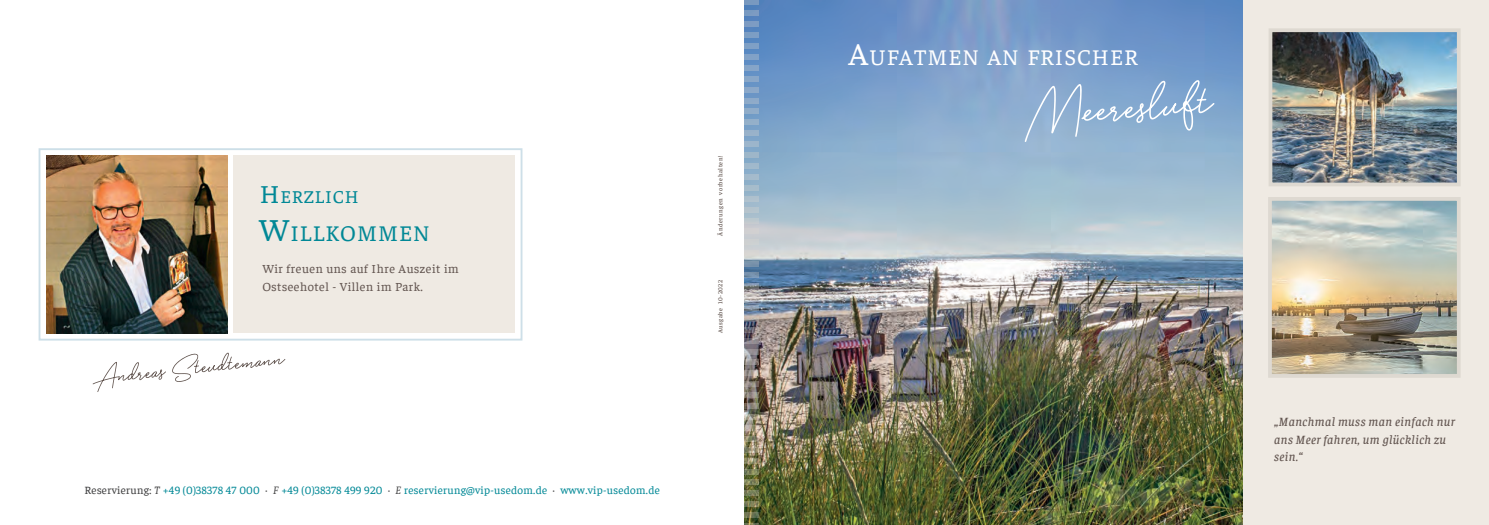
<style>
.page{position:relative;width:1489px;height:525px;background:#fff}
.page>*{position:absolute;margin:0;border:0;box-sizing:border-box;transform-origin:0 0}
.t1{font:700 90px "Sidecar";color:#fff}
.t2{font:700 46.75px "Sidecar";color:#625550}
.t3{font:22.75px "Faustina";letter-spacing:.045em;color:#fff}
.t4{font:22.75px "Faustina";letter-spacing:.045em;color:#018896}
.t5{font:18.38px "Faustina";letter-spacing:.045em;color:#018896}
.t6{font:italic 500 12.5px/17.5px "Faustina";letter-spacing:.03em;color:#625550}
.t7{font:12.5px/17.5px "Faustina";letter-spacing:.04em;color:#625550}
.t8{font:11.25px "Faustina";letter-spacing:.025em;color:#018896}
.t9{font:500 6.25px "Faustina";letter-spacing:.08em;color:#625550}
.s1{font-size:26.25px}
.s2{font-size:32.5px}
.s3{color:#3e3e3f}
.s4{font-style:italic;color:#3e3e3f}
.s5{font-size:6.25px;color:#3e3e3f}
</style>
<div class="page">
<div style="left:1241px;top:0;width:247px;height:524px;background:#efeae3"></div>
<div style="left:39px;top:148px;width:483px;height:192px;border:2px solid #cddfe8"></div>
<div style="left:233px;top:156px;width:282px;height:177px;background:#efeae3"></div>
<img style="left:46px;top:156px;width:181px;height:177px">
<img style="left:744px;top:0;width:497px;height:524px">
<img style="left:1273px;top:33px;width:182px;height:148px">
<div style="left:1268px;top:28px;width:192px;height:158px;border:4px solid #ded9d1"></div>
<img style="left:1272px;top:202px;width:183px;height:170px">
<div style="left:1267px;top:197px;width:193px;height:180px;border:4px solid #ded9d1"></div>
<div style="left:744px;top:76px;width:14px;height:5px;background:#89a7c8"></div>
<div style="left:744px;top:65px;width:14px;height:5px;background:#86a5c8"></div>
<div style="left:744px;top:54px;width:14px;height:6px;background:#82a2c7"></div>
<div style="left:744px;top:43px;width:14px;height:6px;background:#7fa0c5"></div>
<div style="left:744px;top:32px;width:14px;height:6px;background:#7c9ec3"></div>
<div style="left:744px;top:21px;width:14px;height:6px;background:#7d9bc3"></div>
<div style="left:744px;top:11px;width:14px;height:5px;background:#7a9ac1"></div>
<div style="left:744px;top:0;width:14px;height:5px;background:#7899bf"></div>
<svg style="left:744px;top:523px;width:14px;height:1px"></svg>
<svg style="left:744px;top:512px;width:14px;height:5px"></svg>
<svg style="left:744px;top:501px;width:14px;height:5px"></svg>
<svg style="left:744px;top:490px;width:14px;height:6px"></svg>
<svg style="left:744px;top:479px;width:14px;height:6px"></svg>
<svg style="left:744px;top:468px;width:14px;height:6px"></svg>
<svg style="left:744px;top:457px;width:14px;height:6px"></svg>
<svg style="left:744px;top:446px;width:14px;height:6px"></svg>
<svg style="left:744px;top:436px;width:14px;height:5px"></svg>
<svg style="left:744px;top:425px;width:14px;height:5px"></svg>
<svg style="left:744px;top:414px;width:14px;height:5px"></svg>
<svg style="left:744px;top:403px;width:14px;height:5px"></svg>
<svg style="left:744px;top:392px;width:14px;height:5px"></svg>
<svg style="left:744px;top:381px;width:14px;height:6px"></svg>
<svg style="left:744px;top:370px;width:14px;height:6px"></svg>
<svg style="left:744px;top:359px;width:14px;height:6px"></svg>
<svg style="left:744px;top:348px;width:14px;height:6px"></svg>
<svg style="left:744px;top:337px;width:14px;height:6px"></svg>
<svg style="left:744px;top:327px;width:14px;height:5px"></svg>
<svg style="left:744px;top:316px;width:14px;height:5px"></svg>
<svg style="left:744px;top:305px;width:14px;height:5px"></svg>
<svg style="left:744px;top:294px;width:14px;height:5px"></svg>
<svg style="left:744px;top:283px;width:14px;height:5px"></svg>
<svg style="left:744px;top:272px;width:14px;height:6px"></svg>
<div style="left:744px;top:261px;width:14px;height:6px;background:#7992ab"></div>
<div style="left:744px;top:250px;width:14px;height:6px;background:#ded9d1"></div>
<div style="left:744px;top:239px;width:14px;height:6px;background:#cdd0d1"></div>
<div style="left:744px;top:229px;width:14px;height:5px;background:#d1d0d1"></div>
<div style="left:744px;top:218px;width:14px;height:5px;background:#bdc8ce"></div>
<div style="left:744px;top:207px;width:14px;height:5px;background:#b4c3cc"></div>
<div style="left:744px;top:196px;width:14px;height:5px;background:#afc1cd"></div>
<div style="left:744px;top:185px;width:14px;height:5px;background:#a6bccb"></div>
<div style="left:744px;top:174px;width:14px;height:5px;background:#a4bacc"></div>
<div style="left:744px;top:163px;width:14px;height:6px;background:#a0b9cc"></div>
<div style="left:744px;top:152px;width:14px;height:6px;background:#9db6c9"></div>
<div style="left:744px;top:141px;width:14px;height:6px;background:#9cb6cc"></div>
<div style="left:744px;top:130px;width:14px;height:6px;background:#99b2ca"></div>
<div style="left:744px;top:120px;width:14px;height:5px;background:#94b0c9"></div>
<div style="left:744px;top:109px;width:14px;height:5px;background:#90acc8"></div>
<div style="left:744px;top:98px;width:14px;height:5px;background:#8daac9"></div>
<div style="left:744px;top:87px;width:14px;height:5px;background:#8ba8c9"></div>
<h3 class="t5" style="left:260px;top:184px;width:98px"><span class="s1">H</span>ERZLICH</h3>
<h3 class="t4" style="left:259px;top:217px;width:172px"><span class="s2">W</span>ILLKOMMEN</h3>
<p class="t7" style="left:262px;top:259px;width:198px">Wir freuen uns auf Ihre Auszeit im<br>Ostseehotel - Villen im Park.</p>
<h2 class="t2" style="left:88px;top:339px;width:195px;rotate:-6deg">Andreas Steudtemann</h2>
<p class="t8" style="left:85px;top:482px;width:576px"><span class="s3">Reservierung:</span> <span class="s4">T</span> +49 (0)38378 47 000 <span class="s5">•</span> <span class="s4">F</span> +49 (0)38378 499 920 <span class="s5">•</span> <span class="s4">E</span> reservierung@vip-usedom.de <span class="s5">•</span> www.vip-usedom.de</p>
<p class="t9" style="left:716px;top:235px;width:81px;rotate:-90deg">Änderungen vorbehalten!</p>
<p class="t9" style="left:716px;top:333px;width:55px;rotate:-90deg">Ausgabe 10-2022</p>
<h3 class="t3" style="left:848px;top:41px;width:291px"><span class="s2">A</span>UFATMEN AN FRISCHER</h3>
<h1 class="t1" style="left:1018px;top:40px;width:192px;rotate:-4deg">Meeresluft</h1>
<p class="t6" style="left:1274px;top:412px;width:182px">„Manchmal muss man einfach nur ans Meer fahren, um glücklich zu sein.“</p>
</div>
